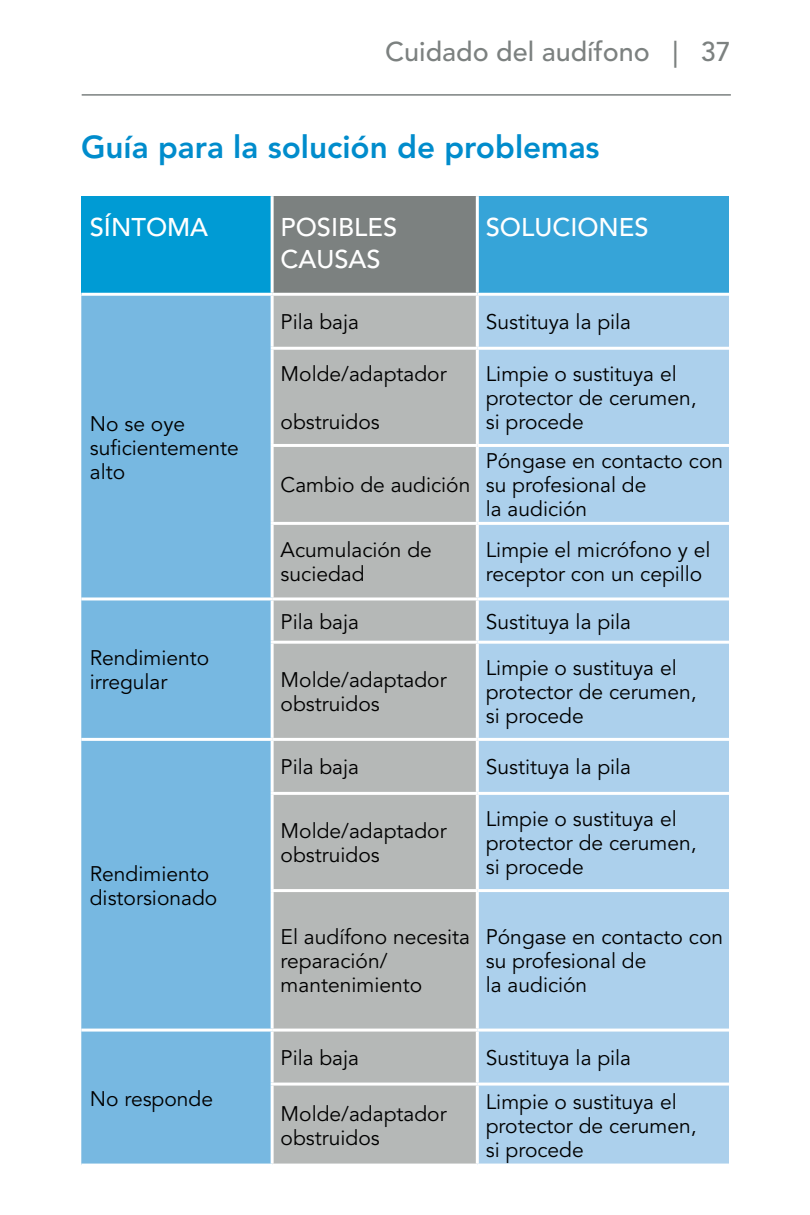
<style>
.page{position:relative;width:810px;height:1215px;background:#fff}
.page>*{position:absolute;margin:0;border:0;box-sizing:border-box;transform-origin:0 0}
.t1{font:31.5px "Avenir LT SLI Std Heavy";color:#008ccc}
.t2{font:27px "Avenir LT SLI Std Medium";color:#7c8180}
.t3{font:25.5px/31.5px "Avenir LT SLI Std Medium";color:#fff}
.t4{font:21px/24px "Avenir LT SLI Std Book";color:#000}
</style>
<div class="page">
<hr style="left:82px;top:94px;width:649px;height:2px;background:#7c8180">
<div style="left:81px;top:196px;width:191px;height:98px;background:#009bd4"></div>
<div style="left:272px;top:196px;width:205px;height:98px;background:#7c8180"></div>
<div style="left:477px;top:196px;width:252px;height:98px;background:#36a4d8"></div>
<div style="left:81px;top:296px;width:190px;height:868px;background:#77b8e1"></div>
<div style="left:274px;top:296px;width:202px;height:868px;background:#b5b8b7"></div>
<div style="left:479px;top:296px;width:250px;height:868px;background:#acd0ec"></div>
<hr style="left:271px;top:196px;width:3px;height:97px;background:#fff">
<hr style="left:476px;top:196px;width:3px;height:97px;background:#fff">
<hr style="left:81px;top:293px;width:191px;height:3px;background:#fff">
<hr style="left:272px;top:293px;width:205px;height:3px;background:#fff">
<hr style="left:477px;top:293px;width:252px;height:3px;background:#fff">
<hr style="left:271px;top:347px;width:206px;height:3px;background:#fff">
<hr style="left:477px;top:347px;width:252px;height:3px;background:#fff">
<hr style="left:271px;top:444px;width:206px;height:3px;background:#fff">
<hr style="left:477px;top:444px;width:252px;height:3px;background:#fff">
<hr style="left:271px;top:522px;width:206px;height:3px;background:#fff">
<hr style="left:477px;top:522px;width:252px;height:3px;background:#fff">
<hr style="left:81px;top:597px;width:191px;height:3px;background:#fff">
<hr style="left:272px;top:597px;width:205px;height:3px;background:#fff">
<hr style="left:477px;top:597px;width:252px;height:3px;background:#fff">
<hr style="left:271px;top:641px;width:206px;height:3px;background:#fff">
<hr style="left:477px;top:641px;width:252px;height:3px;background:#fff">
<hr style="left:81px;top:738px;width:191px;height:3px;background:#fff">
<hr style="left:272px;top:738px;width:205px;height:3px;background:#fff">
<hr style="left:477px;top:738px;width:252px;height:3px;background:#fff">
<hr style="left:271px;top:792px;width:206px;height:3px;background:#fff">
<hr style="left:477px;top:792px;width:252px;height:3px;background:#fff">
<hr style="left:271px;top:889px;width:206px;height:3px;background:#fff">
<hr style="left:477px;top:889px;width:252px;height:3px;background:#fff">
<hr style="left:81px;top:1029px;width:191px;height:3px;background:#fff">
<hr style="left:272px;top:1029px;width:205px;height:3px;background:#fff">
<hr style="left:477px;top:1029px;width:252px;height:3px;background:#fff">
<hr style="left:271px;top:1083px;width:206px;height:3px;background:#fff">
<hr style="left:477px;top:1083px;width:252px;height:3px;background:#fff">
<p class="t2" style="left:385px;top:36px;width:347px">Cuidado del audífono | 37</p>
<h1 class="t1" style="left:81px;top:128px;width:520px">Guía para la solución de problemas</h1>
<p class="t3" style="left:90px;top:212px;width:120px">SÍNTOMA</p>
<p class="t3" style="left:281px;top:212px;width:118px">POSIBLES<br>CAUSAS</p>
<p class="t3" style="left:486px;top:212px;width:164px">SOLUCIONES</p>
<p class="t4" style="left:90px;top:412px;width:150px">No se oye suficientemente alto</p>
<p class="t4" style="left:90px;top:646px;width:121px">Rendimiento irregular</p>
<p class="t4" style="left:90px;top:862px;width:129px">Rendimiento distorsionado</p>
<p class="t4" style="left:90px;top:1087px;width:125px">No responde</p>
<p class="t4" style="left:281px;top:311px;width:80px">Pila baja</p>
<p class="t4" style="left:486px;top:311px;width:147px">Sustituya la pila</p>
<p class="t4" style="left:281px;top:362px;width:168px">Molde/adaptador</p>
<p class="t4" style="left:281px;top:410px;width:101px">obstruidos</p>
<p class="t4" style="left:486px;top:362px;width:212px">Limpie o sustituya el protector de cerumen, si procede</p>
<p class="t4" style="left:281px;top:474px;width:191px">Cambio de audición</p>
<p class="t4" style="left:486px;top:450px;width:239px">Póngase en contacto con su profesional de<br>la audición</p>
<p class="t4" style="left:281px;top:538px;width:153px">Acumulación de suciedad</p>
<p class="t4" style="left:486px;top:538px;width:226px">Limpie el micrófono y el receptor con un cepillo</p>
<p class="t4" style="left:281px;top:610px;width:80px">Pila baja</p>
<p class="t4" style="left:486px;top:610px;width:147px">Sustituya la pila</p>
<p class="t4" style="left:281px;top:668px;width:168px">Molde/adaptador obstruidos</p>
<p class="t4" style="left:486px;top:656px;width:212px">Limpie o sustituya el protector de cerumen, si procede</p>
<p class="t4" style="left:281px;top:756px;width:80px">Pila baja</p>
<p class="t4" style="left:486px;top:756px;width:147px">Sustituya la pila</p>
<p class="t4" style="left:281px;top:819px;width:168px">Molde/adaptador obstruidos</p>
<p class="t4" style="left:486px;top:807px;width:212px">Limpie o sustituya el protector de cerumen, si procede</p>
<p class="t4" style="left:281px;top:926px;width:191px">El audífono necesita reparación/ mantenimiento</p>
<p class="t4" style="left:486px;top:926px;width:239px">Póngase en contacto con su profesional de<br>la audición</p>
<p class="t4" style="left:281px;top:1046px;width:80px">Pila baja</p>
<p class="t4" style="left:486px;top:1046px;width:147px">Sustituya la pila</p>
<p class="t4" style="left:281px;top:1102px;width:168px">Molde/adaptador obstruidos</p>
<p class="t4" style="left:486px;top:1090px;width:212px">Limpie o sustituya el protector de cerumen, si procede</p>
</div>
